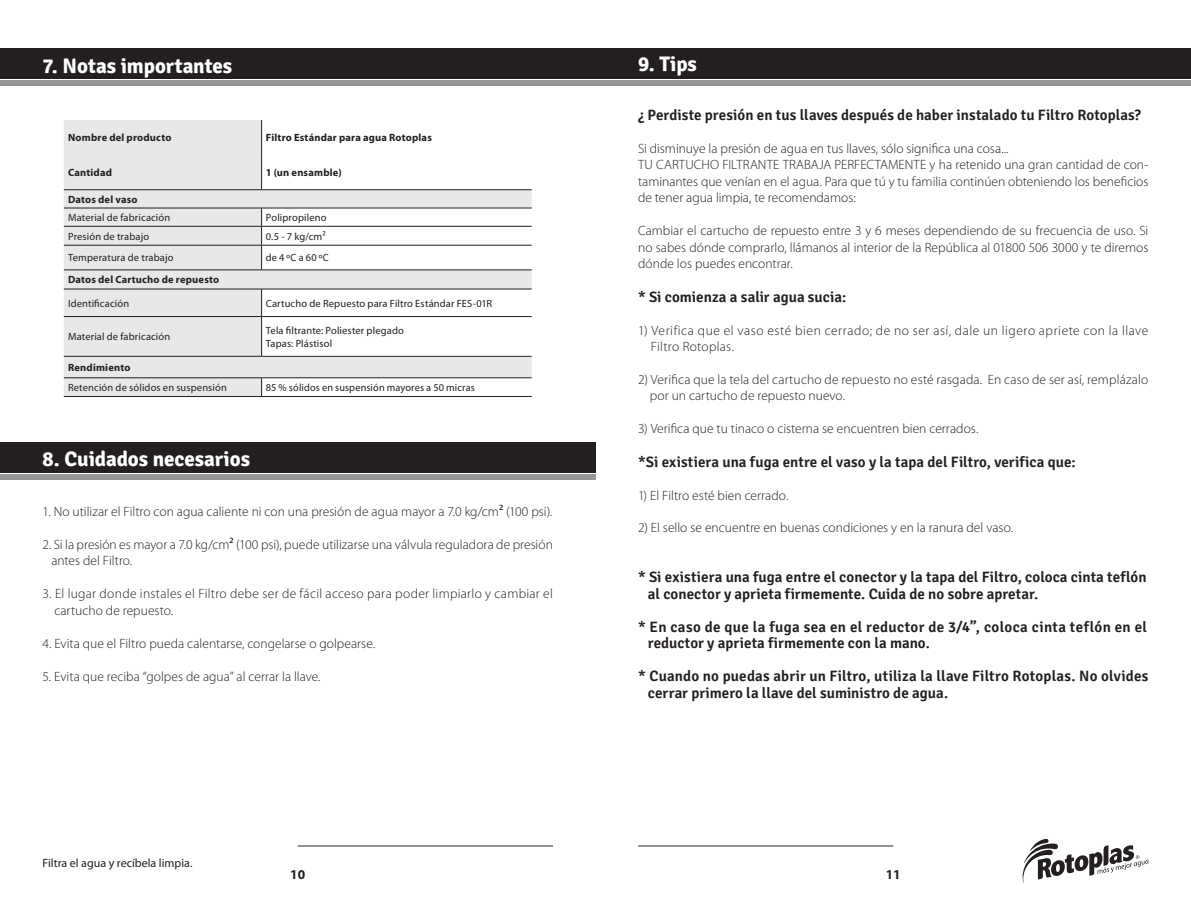
<style>
.page{position:relative;width:1191px;height:918px;background:#fff}
.page>*{position:absolute;margin:0;border:0;box-sizing:border-box;transform-origin:0 0}
.t1{font:700 21px "Signika";letter-spacing:-.005em;color:#fff}
.t2{font:600 15px/16.5px "Signika";letter-spacing:.005em;color:#231f20}
.t3{font:300 13.5px/16.5px "Myriad Pro";letter-spacing:.005em;color:#231f20}
.t4{font:300 13.5px/16.5px "Myriad Pro";letter-spacing:.04em;color:#231f20}
.t5{font:700 13.5px "Myriad Pro";color:#231f20}
.t6{font:12px "Myriad Pro";color:#231f20}
.t7{font:10.5px/12.8px "Myriad Pro";letter-spacing:.015em;color:#231f20}
.t8{font:700 10.5px "Myriad Pro";letter-spacing:.02em;color:#231f20}
.s1{font-weight:400}
</style>
<div class="page">
<hr style="left:298px;top:846px;width:255px;height:1px;background:#231f20">
<hr style="left:638px;top:846px;width:255px;height:1px;background:#231f20">
<svg style="left:1022px;top:839px;width:126px;height:44px"></svg>
<div style="left:0;top:49px;width:1191px;height:30px;background:#231f20"></div>
<div style="left:0;top:81px;width:1191px;height:5px;background:#949698"></div>
<div style="left:0;top:442px;width:595px;height:31px;background:#231f20"></div>
<div style="left:0;top:474px;width:595px;height:6px;background:#949698"></div>
<svg style="left:64px;top:120px;width:467px;height:276px;fill:#e7e8e8"></svg>
<hr style="left:261px;top:120px;width:1px;height:35px;background:#231f20">
<hr style="left:261px;top:155px;width:1px;height:34px;background:#231f20">
<hr style="left:64px;top:189px;width:197px;height:1px;background:#231f20">
<hr style="left:261px;top:189px;width:270px;height:1px;background:#231f20">
<hr style="left:64px;top:208px;width:197px;height:1px;background:#231f20">
<hr style="left:261px;top:208px;width:270px;height:1px;background:#231f20">
<hr style="left:64px;top:226px;width:197px;height:1px;background:#231f20">
<hr style="left:261px;top:226px;width:270px;height:1px;background:#231f20">
<hr style="left:64px;top:245px;width:197px;height:1px;background:#231f20">
<hr style="left:261px;top:245px;width:270px;height:1px;background:#231f20">
<svg style="left:261px;top:208px;width:1px;height:62px"></svg>
<hr style="left:64px;top:270px;width:197px;height:1px;background:#231f20">
<hr style="left:261px;top:270px;width:270px;height:1px;background:#231f20">
<hr style="left:64px;top:289px;width:197px;height:1px;background:#231f20">
<hr style="left:261px;top:289px;width:270px;height:1px;background:#231f20">
<svg style="left:261px;top:289px;width:1px;height:27px"></svg>
<hr style="left:64px;top:316px;width:197px;height:1px;background:#231f20">
<hr style="left:261px;top:316px;width:270px;height:1px;background:#231f20">
<hr style="left:261px;top:317px;width:1px;height:39px;background:#231f20">
<hr style="left:64px;top:356px;width:197px;height:1px;background:#231f20">
<hr style="left:261px;top:356px;width:270px;height:1px;background:#231f20">
<hr style="left:64px;top:377px;width:197px;height:1px;background:#231f20">
<hr style="left:261px;top:377px;width:270px;height:1px;background:#231f20">
<svg style="left:261px;top:378px;width:1px;height:18px"></svg>
<hr style="left:64px;top:396px;width:197px;height:1px;background:#231f20">
<hr style="left:261px;top:396px;width:270px;height:1px;background:#231f20">
<h1 class="t1" style="left:43px;top:53px;width:191px">7. Notas importantes</h1>
<p class="t8" style="left:68px;top:131px;width:105px">Nombre del producto</p>
<p class="t8" style="left:266px;top:131px;width:168px">Filtro Estándar para agua Rotoplas</p>
<p class="t8" style="left:68px;top:166px;width:46px">Cantidad</p>
<p class="t8" style="left:266px;top:166px;width:77px">1 (un ensamble)</p>
<p class="t8" style="left:68px;top:192px;width:71px">Datos del vaso</p>
<p class="t7" style="left:68px;top:211px;width:104px">Material de fabricación</p>
<p class="t7" style="left:266px;top:211px;width:62px">Polipropileno</p>
<p class="t7" style="left:68px;top:230px;width:83px">Presión de trabajo</p>
<p class="t7" style="left:266px;top:230px;width:61px">0.5 - 7 kg/cm2</p>
<p class="t7" style="left:68px;top:252px;width:107px">Temperatura de trabajo</p>
<p class="t7" style="left:266px;top:252px;width:65px">de 4 ºC a 60 ºC</p>
<p class="t8" style="left:68px;top:273px;width:153px">Datos del Cartucho de repuesto</p>
<p class="t7" style="left:68px;top:297px;width:63px">Identificación</p>
<p class="t7" style="left:266px;top:297px;width:228px">Cartucho de Repuesto para Filtro Estándar FES-01R</p>
<p class="t7" style="left:68px;top:331px;width:104px">Material de fabricación</p>
<p class="t7" style="left:266px;top:324px;width:140px">Tela filtrante: Poliester plegado<br>Tapas: Plástisol</p>
<p class="t8" style="left:68px;top:361px;width:64px">Rendimiento</p>
<p class="t7" style="left:68px;top:381px;width:160px">Retención de sólidos en suspensión</p>
<p class="t7" style="left:266px;top:381px;width:210px">85 % sólidos en suspensión mayores a 50 micras</p>
<h1 class="t1" style="left:43px;top:447px;width:209px">8. Cuidados necesarios</h1>
<p class="t3" style="left:43px;top:503px;width:511px">1. No utilizar el Filtro con agua caliente ni con una presión de agua mayor a 7.0 kg/cm<span class="s1">²</span> (100 psi).</p>
<p class="t3" style="left:51px;top:536px;width:503px;text-indent:-9px">2. Si la presión es mayor a 7.0 kg/cm<span class="s1">²</span> (100 psi), puede utilizarse una válvula reguladora de presión antes del Filtro.</p>
<p class="t3" style="left:54px;top:586px;width:500px;text-indent:-12px">3. El lugar donde instales el Filtro debe ser de fácil acceso para poder limpiarlo y cambiar el cartucho de repuesto.</p>
<p class="t3" style="left:43px;top:635px;width:334px">4. Evita que el Filtro pueda calentarse, congelarse o golpearse.</p>
<p class="t3" style="left:43px;top:668px;width:279px">5. Evita que reciba “golpes de agua” al cerrar la llave.</p>
<h1 class="t1" style="left:638px;top:51px;width:60px">9. Tips</h1>
<p class="t2" style="left:638px;top:107px;width:504px">¿ Perdiste presión en tus llaves después de haber instalado tu Filtro Rotoplas?</p>
<p class="t3" style="left:638px;top:140px;width:512px">Si disminuye la presión de agua en tus llaves, sólo significa una cosa...<br>TU CARTUCHO FILTRANTE TRABAJA PERFECTAMENTE y ha retenido una gran cantidad de con&shy;taminantes que venían en el agua. Para que tú y tu familia continúen obteniendo los beneficios de tener agua limpia, te recomendamos:</p>
<p class="t3" style="left:638px;top:223px;width:512px;text-align:justify">Cambiar el cartucho de repuesto entre 3 y 6 meses dependiendo de su frecuencia de uso. Si no sabes dónde comprarlo, llámanos al interior de la República al 01800 506 3000 y te diremos dónde los puedes encontrar.</p>
<p class="t2" style="left:638px;top:288px;width:210px">* Si comienza a salir agua sucia:</p>
<p class="t4" style="left:651px;top:322px;width:499px;text-indent:-13px">1) Verifica que el vaso esté bien cerrado; de no ser así, dale un ligero apriete con la llave<br>Filtro Rotoplas.</p>
<p class="t3" style="left:650px;top:371px;width:500px;text-indent:-12px">2) Verifica que la tela del cartucho de repuesto no esté rasgada. En caso de ser así, remplázalo por un cartucho de repuesto nuevo.</p>
<p class="t3" style="left:638px;top:421px;width:342px">3) Verifica que tu tinaco o cisterna se encuentren bien cerrados.</p>
<p class="t2" style="left:638px;top:453px;width:439px">*Si existiera una fuga entre el vaso y la tapa del Filtro, verifica que:</p>
<p class="t3" style="left:638px;top:487px;width:152px">1) El Filtro esté bien cerrado.</p>
<p class="t3" style="left:638px;top:520px;width:377px">2) El sello se encuentre en buenas condiciones y en la ranura del vaso.</p>
<p class="t2" style="left:648px;top:569px;width:500px;text-indent:-10px">* Si existiera una fuga entre el conector y la tapa del Filtro, coloca cinta teflón al conector y aprieta firmemente. Cuida de no sobre apretar.</p>
<p class="t2" style="left:648px;top:618px;width:500px;text-indent:-10px">* En caso de que la fuga sea en el reductor de 3/4”, coloca cinta teflón en el reductor y aprieta firmemente con la mano.</p>
<p class="t2" style="left:648px;top:668px;width:502px;text-indent:-10px">* Cuando no puedas abrir un Filtro, utiliza la llave Filtro Rotoplas. No olvides cerrar primero la llave del suministro de agua.</p>
<p class="t6" style="left:43px;top:856px;width:151px">Filtra el agua y recíbela limpia.</p>
<p class="t5" style="left:290px;top:865px;width:16px">10</p>
<p class="t5" style="left:885px;top:865px;width:16px">11</p>
</div>
